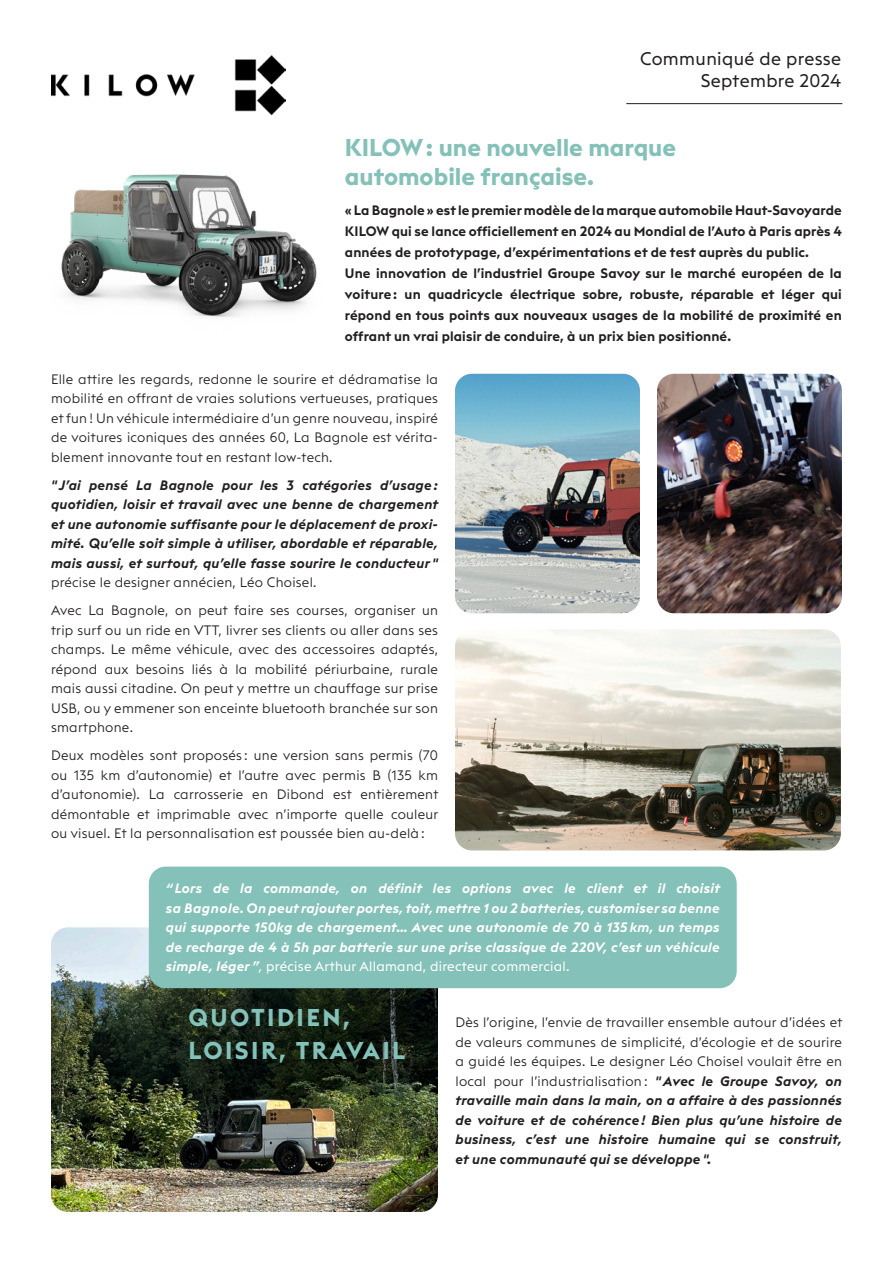
<style>
.page{position:relative;width:893px;height:1263px;background:#fff}
.page>*{position:absolute;margin:0;border:0;box-sizing:border-box;transform-origin:0 0}
.t1{font:700 24px/28.8px "Euclid Triangle";color:#84c1b8}
.t2{font:700 24px "Euclid Triangle";letter-spacing:.1em;color:#84c1b8}
.t3{font:18px "Euclid Triangle";letter-spacing:.02em;color:#231f20}
.Texte_courant{font:300 13.5px/19.5px "Euclid Triangle";letter-spacing:.02em;color:#231f20;text-align:justify}
.Texte_courant-2{font:italic 600 13.5px/19.5px "Euclid Triangle";letter-spacing:.02em;color:#231f20;text-align:justify}
.t4{font:600 13.5px/21px "Euclid Triangle";letter-spacing:.01em;color:#231f20;text-align:justify}
.Texte_courant-3{font:italic 600 13.5px/19.5px "Euclid Triangle";letter-spacing:.02em;color:#fff;text-align:justify}
.s1{font-weight:300;font-style:normal}
.s2{font-weight:400}
.s3{font-weight:400;font-style:normal}
</style>
<div class="page">
<img style="left:51px;top:55px;width:235px;height:59px">
<hr style="left:626px;top:103px;width:216px;height:1px;background:#231f20">
<img style="left:657px;top:374px;width:185px;height:239px">
<img style="left:455px;top:374px;width:185px;height:239px">
<img style="left:455px;top:629px;width:386px;height:221px">
<img style="left:51px;top:927px;width:387px;height:285px">
<img style="left:61px;top:174px;width:256px;height:143px">
<div style="left:149px;top:866px;width:588px;height:122px;background:#84c1b8;border-radius:17px"></div>
<p class="t3" style="left:640px;top:48px;width:203px">Communiqué de presse</p>
<p class="t3" style="left:701px;top:69px;width:142px">Septembre 2024</p>
<p class="t1" style="left:345px;top:134px;width:333px">KILOW : une nouvelle marque automobile française.</p>
<p class="t4" style="left:345px;top:200px;width:498px">« La Bagnole » est le premier modèle de la marque automobile Haut-Savoyarde KILOW qui se lance officiellement en 2024 au Mondial de l’Auto à Paris après 4 années de prototypage, d’expérimentations et de test auprès du public.</p>
<p class="t4" style="left:345px;top:263px;width:498px">Une innovation de l’industriel Groupe Savoy sur le marché européen de la voiture : un quadricycle électrique sobre, robuste, réparable et léger qui répond en tous points aux nouveaux usages de la mobilité de proximité en offrant un vrai plaisir de conduire, à un prix bien positionné.</p>
<p class="Texte_courant" style="left:51px;top:369px;width:388px">Elle attire les regards, redonne le sourire et dédramatise la mobilité en offrant de vraies solutions vertueuses, pratiques et fun ! Un véhicule intermédiaire d’un genre nouveau, inspiré de voitures iconiques des années 60, La Bagnole est vérita&shy;blement innovante tout en restant low-tech.</p>
<p class="Texte_courant-2" style="left:51px;top:476px;width:389px">" J’ai pensé La Bagnole pour les 3 catégories d’usage : quotidien, loisir et travail avec une benne de chargement et une autonomie suffisante pour le déplacement de proxi&shy;mité. Qu’elle soit simple à utiliser, abordable et réparable, mais aussi, et surtout, qu’elle fasse sourire le conducteur " <span class="s1">précise le designer annécien, Léo Choisel.</span></p>
<p class="Texte_courant" style="left:51px;top:601px;width:388px">Avec La Bagnole, on peut faire ses courses, organiser un trip surf ou un ride en VTT, livrer ses clients ou aller dans ses champs. Le même véhicule, avec des accessoires adaptés, répond aux besoins liés à la mobilité périurbaine, rurale mais aussi citadine. On peut y mettre un chauffage sur prise USB, ou y emmener son enceinte bluetooth branchée sur son smartphone.</p>
<p class="Texte_courant" style="left:51px;top:746px;width:389px">Deux modèles sont proposés : une version sans permis (70 ou 135 km d’autonomie) et l’autre avec permis B (135 km d’autonomie). La carrosserie en Dibond est entièrement démontable et imprimable avec n’importe quelle couleur ou visuel. Et la personnalisation est poussée bien au-delà :</p>
<p class="Texte_courant-3" style="left:166px;top:879px;width:556px">“ Lors de la commande, on définit les options avec le client et il choisit sa Bagnole. On peut rajouter portes, toit, mettre 1 ou 2 batteries, customiser sa benne qui supporte 150kg de chargement… Avec une autonomie de 70 à 135 km, un temps de recharge de 4 à 5h par batterie sur une prise classique de 220V, c’est un véhicule simple, léger ”<span class="s2">,</span> <span class="s3">précise Arthur Allamand, directeur commercial.</span></p>
<p class="t2" style="left:189px;top:1002px;width:163px">QUOTIDIEN,</p>
<p class="t2" style="left:189px;top:1035px;width:218px">LOISIR, TRAVAIL</p>
<p class="Texte_courant-2" style="left:455px;top:1013px;width:388px"><span class="s1">Dès l’origine, l’envie de travailler ensemble autour d’idées et de valeurs communes de simplicité, d’écologie et de sourire a guidé les équipes. Le designer Léo Choisel voulait être en local pour l’industrialisation :</span> " Avec le Groupe Savoy, on travaille main dans la main, on a affaire à des passionnés de voiture et de cohérence ! Bien plus qu’une histoire de business, c’est une histoire humaine qui se construit, et une communauté qui se développe ".</p>
</div>
